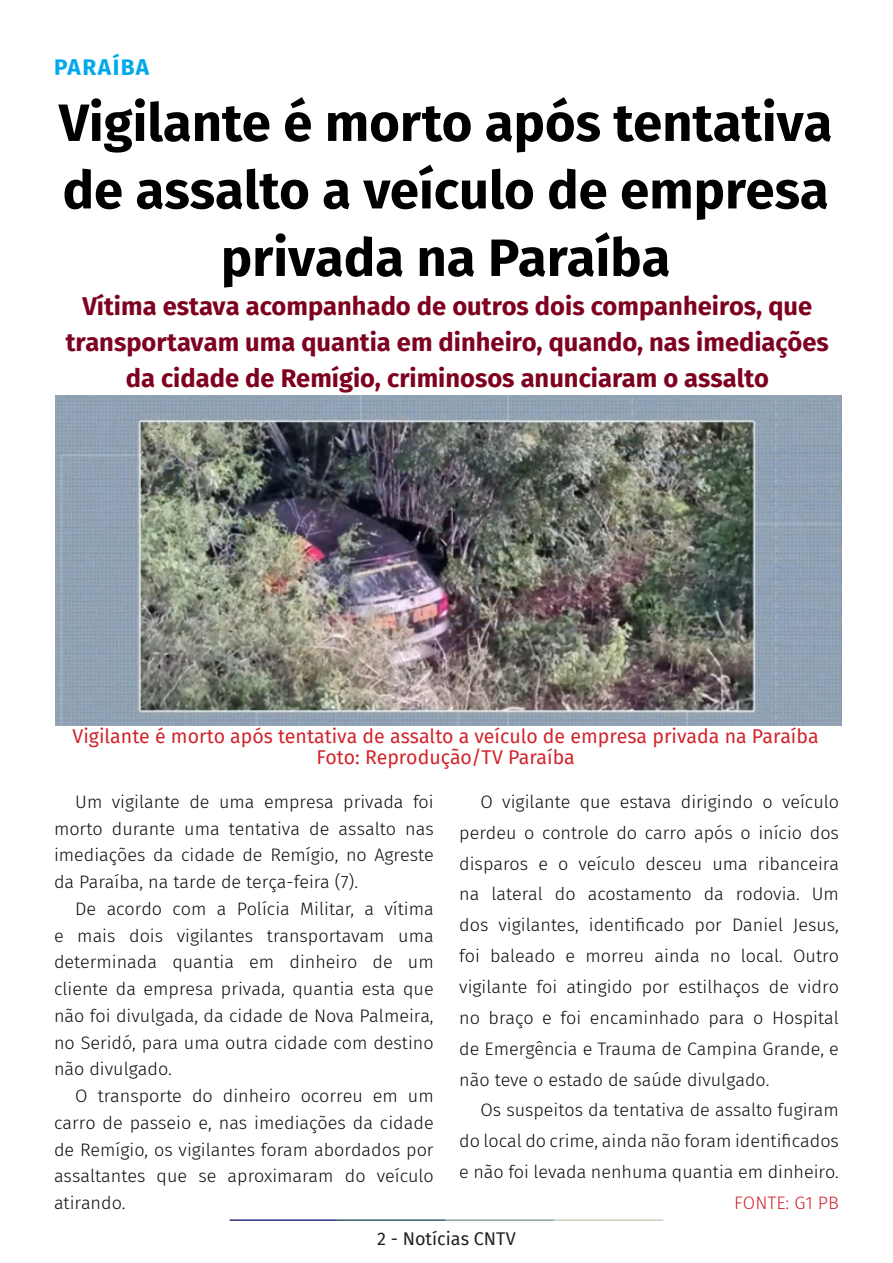
<style>
.page{position:relative;width:893px;height:1263px;background:#fff}
.page>*{position:absolute;margin:0;border:0;box-sizing:border-box;transform-origin:0 0}
.t1{font:700 52.5px/67.5px "Fira Sans";color:#000001;text-align:center}
.t2{font:700 25.5px/36px "Fira Sans";color:#7e0220;text-align:center}
.t3{font:700 22.5px "Fira Sans";letter-spacing:.07em;color:#00a9ea}
.t4{font:19.5px/21px "Fira Sans";color:#d1232a;text-align:center}
.t5{font:300 18px/26.7px "Fira Sans";color:#080d0b;text-align:justify}
.t6{font:18px "Fira Sans";color:#231f20}
.t7{font:300 18px "Fira Sans";color:#d1232a}
</style>
<div class="page">
<hr style="left:230px;top:1219px;width:107px;height:2px;background:#2f3088">
<hr style="left:337px;top:1219px;width:109px;height:2px;background:#3a5f6d">
<hr style="left:446px;top:1219px;width:109px;height:2px;background:#87a59a">
<hr style="left:555px;top:1219px;width:108px;height:2px;background:#c6d5b7">
<img style="left:56px;top:395px;width:786px;height:330px">
<p class="t3" style="left:54px;top:48px;width:97px">PARAÍBA</p>
<p class="t1" style="left:59px;top:85px;width:775px">Vigilante é morto após tentativa de assalto a veículo de empresa privada na Paraíba</p>
<p class="t2" style="left:66px;top:286px;width:765px">Vítima estava acompanhado de outros dois companheiros, que transportavam uma quantia em dinheiro, quando, nas imediações da cidade de Remígio, criminosos anunciaram o assalto</p>
<p class="t4" style="left:73px;top:725px;width:747px">Vigilante é morto após tentativa de assalto a veículo de empresa privada na Paraíba<br>Foto: Reprodução/TV Paraíba</p>
<p class="t5" style="left:54px;top:788px;width:381px;text-indent:21px">Um vigilante de uma empresa privada foi morto durante uma tentativa de assalto nas imediações da cidade de Remígio, no Agreste da Paraíba, na tarde de terça-feira (7).</p>
<p class="t5" style="left:54px;top:895px;width:381px;text-indent:21px">De acordo com a Polícia Militar, a vítima e mais dois vigilantes transportavam uma determinada quantia em dinheiro de um cliente da empresa privada, quantia esta que não foi divulgada, da cidade de Nova Palmeira, no Seridó, para uma outra cidade com destino não divulgado.</p>
<p class="t5" style="left:54px;top:1082px;width:381px;text-indent:21px">O transporte do dinheiro ocorreu em um carro de passeio e, nas imediações da cidade de Remígio, os vigilantes foram abordados por assaltantes que se aproximaram do veículo atirando.</p>
<p class="t5" style="left:459px;top:786px;width:381px;line-height:30.9px;text-indent:21px">O vigilante que estava dirigindo o veículo perdeu o controle do carro após o início dos disparos e o veículo desceu uma ribanceira na lateral do acostamento da rodovia. Um dos vigilantes, identificado por Daniel Jesus, foi baleado e morreu ainda no local. Outro vigilante foi atingido por estilhaços de vidro no braço e foi encaminhado para o Hospital de Emergência e Trauma de Campina Grande, e não teve o estado de saúde divulgado.</p>
<p class="t5" style="left:459px;top:1094px;width:381px;line-height:30.9px;text-indent:21px">Os suspeitos da tentativa de assalto fugiram do local do crime, ainda não foram identificados e não foi levada nenhuma quantia em dinheiro.</p>
<p class="t7" style="left:734px;top:1190px;width:106px">FONTE: G1 PB</p>
<p class="t6" style="left:377px;top:1225px;width:140px">2 - Notícias CNTV</p>
</div>
